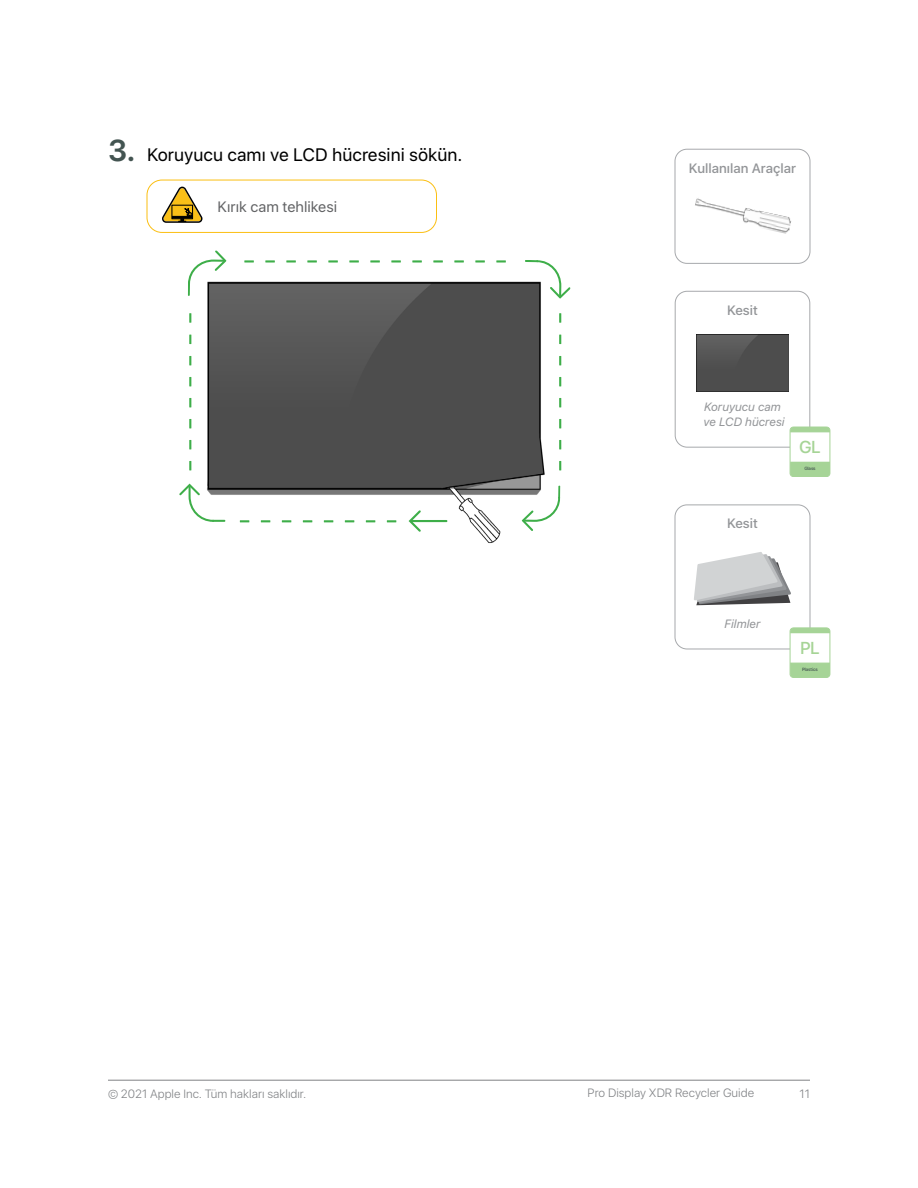
<style>
.page{position:relative;width:918px;height:1188px;background:#fff}
.page>*{position:absolute;margin:0;border:0;box-sizing:border-box;transform-origin:0 0}
.t1{font:18px "SF Hello";color:#000}
.t2{font:500 17.25px "SF Hello";color:#a6d496}
.t3{font:15px "SF Hello";color:#636466}
.t4{font:500 13.5px "SF Hello";color:#939598}
.t5{font:300 12px "SF Hello";color:#808285}
.t6{font:italic 12px/15px "SF Hello";color:#939598}
.t7{font:500 4.65px "SF Hello";letter-spacing:-.02em;color:#425350}
.s1{font-weight:600;font-size:30px;color:#435451}
</style>
<div class="page">
<hr style="left:108px;top:1080px;width:702px;height:1px;background:#808285">
<div style="left:147px;top:180px;width:290px;height:53px;border:1px solid #fbbf13;border-radius:15px"></div>
<svg style="left:162px;top:187px;width:40px;height:36px"></svg>
<svg style="left:244px;top:260px;width:10px;height:3px"></svg>
<svg style="left:307px;top:260px;width:10px;height:3px"></svg>
<svg style="left:412px;top:260px;width:10px;height:3px"></svg>
<svg style="left:265px;top:260px;width:10px;height:3px"></svg>
<svg style="left:328px;top:260px;width:10px;height:3px"></svg>
<svg style="left:433px;top:260px;width:10px;height:3px"></svg>
<svg style="left:370px;top:260px;width:10px;height:3px"></svg>
<svg style="left:475px;top:260px;width:10px;height:3px"></svg>
<svg style="left:286px;top:260px;width:10px;height:3px"></svg>
<svg style="left:349px;top:260px;width:10px;height:3px"></svg>
<svg style="left:454px;top:260px;width:10px;height:3px"></svg>
<svg style="left:391px;top:260px;width:10px;height:3px"></svg>
<svg style="left:496px;top:260px;width:10px;height:3px"></svg>
<svg style="left:189px;top:335px;width:2px;height:9px"></svg>
<svg style="left:189px;top:313px;width:2px;height:10px"></svg>
<svg style="left:189px;top:398px;width:2px;height:9px"></svg>
<svg style="left:189px;top:356px;width:2px;height:9px"></svg>
<svg style="left:189px;top:419px;width:2px;height:9px"></svg>
<svg style="left:189px;top:461px;width:2px;height:9px"></svg>
<svg style="left:189px;top:377px;width:2px;height:9px"></svg>
<svg style="left:189px;top:440px;width:2px;height:9px"></svg>
<img style="left:207px;top:282px;width:355px;height:262px">
<svg style="left:409px;top:510px;width:12px;height:22px"></svg>
<hr style="left:410px;top:520px;width:37px;height:2px;background:#3eae49">
<svg style="left:179px;top:484px;width:46px;height:38px"></svg>
<svg style="left:188px;top:250px;width:39px;height:46px"></svg>
<svg style="left:525px;top:260px;width:46px;height:39px"></svg>
<svg style="left:522px;top:485px;width:38px;height:46px"></svg>
<div style="left:675px;top:505px;width:135px;height:144px;border:1px solid #a7a9ac;border-radius:12px"></div>
<svg style="left:694px;top:552px;width:97px;height:53px"></svg>
<div style="left:790px;top:633px;width:40px;height:31px;background:#fff"></div>
<svg style="left:790px;top:662px;width:40px;height:16px"></svg>
<svg style="left:790px;top:628px;width:40px;height:6px"></svg>
<div style="left:790px;top:628px;width:40px;height:50px;border:1px solid #a6d497;border-radius:3px"></div>
<div style="left:675px;top:291px;width:135px;height:157px;border:1px solid #a7a9ac;border-radius:12px"></div>
<img style="left:697px;top:335px;width:91px;height:57px">
<div style="left:790px;top:432px;width:40px;height:31px;background:#fff"></div>
<svg style="left:790px;top:461px;width:40px;height:16px"></svg>
<svg style="left:790px;top:427px;width:40px;height:6px"></svg>
<div style="left:790px;top:427px;width:40px;height:50px;border:1px solid #a6d497;border-radius:3px"></div>
<div style="left:675px;top:149px;width:135px;height:115px;border:1px solid #a7a9ac;border-radius:12px"></div>
<img style="left:695px;top:198px;width:96px;height:36px">
<h1 class="t1" style="left:108px;top:144px;width:356px"><span class="s1">3.</span> Koruyucu camı ve LCD hücresini sökün.</h1>
<p class="t3" style="left:218px;top:198px;width:121px">Kırık cam tehlikesi</p>
<p class="t4" style="left:689px;top:160px;width:109px">Kullanılan Araçlar</p>
<p class="t4" style="left:727px;top:302px;width:32px">Kesit</p>
<p class="t6" style="left:703px;top:399px;width:83px">Koruyucu cam ve LCD hücresi</p>
<h2 class="t2" style="left:799px;top:437px;width:23px">GL</h2>
<p class="t7" style="left:804px;top:466px;width:13px">Glass</p>
<p class="t4" style="left:727px;top:516px;width:32px">Kesit</p>
<p class="t6" style="left:725px;top:616px;width:37px">Filmler</p>
<h2 class="t2" style="left:800px;top:638px;width:21px">PL</h2>
<p class="t7" style="left:802px;top:667px;width:17px">Plastics</p>
<p class="t5" style="left:108px;top:1087px;width:200px">© 2021 Apple Inc. Tüm hakları saklıdır.</p>
<p class="t5" style="left:588px;top:1086px;width:168px">Pro Display XDR Recycler Guide</p>
<p class="t5" style="left:800px;top:1087px;width:12px">11</p>
</div>
